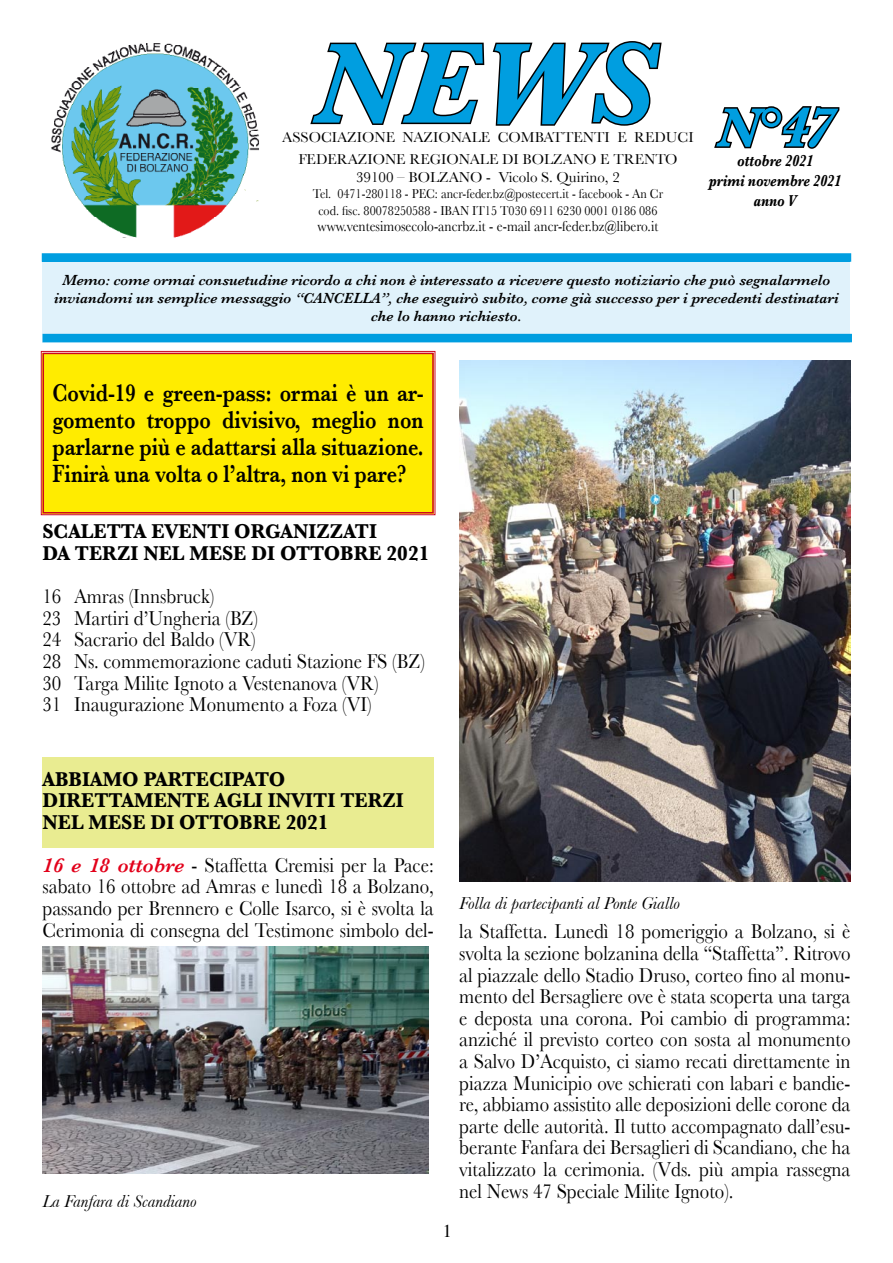
<style>
.page{position:relative;width:893px;height:1263px;background:#fff}
.page>*{position:absolute;margin:0;border:0;box-sizing:border-box;transform-origin:0 0}
.t1{font:italic 700 118.5px "Baskerville";color:#009ee0}
.t2{font:italic 700 57px "Baskerville";color:#009ee0}
.t3{font:600 25.5px/27px "Baskerville";color:#000;text-align:justify;scale:.8 1}
.t4{font:21px/21.6px "Baskerville";color:#000;scale:.9 1}
.t5{font:700 21px/21.3px "Baskerville";color:#000;scale:.94 1}
.t6{font:italic 18px "Baskerville";color:#000}
.t7{font:italic 700 16.5px/19.8px "Baskerville";color:#000;text-align:center;scale:.81 1}
.t8{font:italic 600 15px/18px "Baskerville";color:#000;text-align:center}
.t9{font:15px/18px "Baskerville";color:#000;text-align:center}
.t10{font:15px "Baskerville";color:#000;scale:.9 1}
.t11{font:13.5px/16.5px "Baskerville";color:#000;text-align:center;scale:.9 1}
.s1{font-weight:600;font-style:italic;color:#e2001a}
</style>
<div class="page">
<div style="left:43px;top:757px;width:391px;height:91px;background:#e9ec91"></div>
<div style="left:43px;top:259px;width:807px;height:84px;background:#e0f2fb"></div>
<svg style="left:310px;top:41px;width:352px;height:85px"></svg>
<svg style="left:714px;top:106px;width:126px;height:43px"></svg>
<img style="left:51px;top:43px;width:208px;height:194px">
<div style="left:43px;top:254px;width:807px;height:7px;background:#009ee0"></div>
<div style="left:42px;top:253px;width:809px;height:9px;border:2px solid #009ee0"></div>
<div style="left:43px;top:335px;width:808px;height:7px;background:#009ee0"></div>
<div style="left:43px;top:334px;width:809px;height:8px;border:2px solid #009ee0"></div>
<div style="left:41px;top:351px;width:394px;height:164px;background:#ffec00"></div>
<div style="left:43px;top:353px;width:391px;height:160px;border:2px solid #cc071e"></div>
<img style="left:459px;top:360px;width:391px;height:522px">
<img style="left:43px;top:947px;width:385px;height:227px">
<h1 class="t1" style="left:314px;top:14px;width:342px">NEWS</h1>
<p class="t9" style="left:298px;top:149px;width:381px">FEDERAZIONE REGIONALE DI BOLZANO E TRENTO<br>39100 – BOLZANO - Vicolo S. Quirino, 2</p>
<p class="t11" style="left:313px;top:185px;width:391px">Tel. 0471-280118 - PEC: ancr-feder.bz@postecert.it - facebook - An Cr cod. fisc. 80078250588 - IBAN IT15 T030 6911 6230 0001 0186 086</p>
<p class="t10" style="left:318px;top:217px;width:380px">www.ventesimosecolo-ancrbz.it - e-mail ancr-feder.bz@libero.it</p>
<p class="t9" style="left:282px;top:128px;width:413px">ASSOCIAZIONE NAZIONALE COMBATTENTI E REDUCI</p>
<h2 class="t2" style="left:717px;top:94px;width:118px">N° 47</h2>
<p class="t7" style="left:709px;top:151px;width:165px">ottobre 2021<br>primi novembre 2021 anno V</p>
<p class="t8" style="left:54px;top:271px;width:786px">Memo: come ormai consuetudine ricordo a chi non è interessato a ricevere questo notiziario che può segnalarmelo inviandomi un semplice messaggio “CANCELLA”, che eseguirò subito, come già successo per i precedenti destinatari che lo hanno richiesto.</p>
<p class="t3" style="left:53px;top:379px;width:465px">Covid-19 e green-pass: ormai è un ar&shy;gomento troppo divisivo, meglio non parlarne più e adattarsi alla situazione.<br>Finirà una volta o l’altra, non vi pare?</p>
<p class="t5" style="left:43px;top:521px;width:413px">SCALETTA EVENTI ORGANIZZATI<br>DA TERZI NEL MESE DI OTTOBRE 2021</p>
<p class="t4" style="left:43px;top:585px;width:426px">16 Amras (Innsbruck)<br>23 Martiri d’Ungheria (BZ)<br>24 Sacrario del Baldo (VR)<br>28 ns. commemorazione caduti Stazione FS (BZ)<br>30 Targa Milite Ignoto a Vestenanova (VR)<br>31 Inaugurazione Monumento a Foza (VI)</p>
<p class="t5" style="left:43px;top:768px;width:386px">ABBIAMO PARTECIPATO<br>DIRETTAMENTE AGLI INVITI TERZI<br>NEL MESE DI OTTOBRE 2021</p>
<p class="t4" style="left:43px;top:854px;width:436px"><span class="s1">16 e 18 ottobre</span> - Staffetta Cremisi per la Pace:</p>
<p class="t4" style="left:43px;top:875px;width:436px">sabato 16 ottobre ad Amras e lunedì 18 a Bolzano,</p>
<p class="t4" style="left:43px;top:897px;width:436px">passando per Brennero e Colle Isarco, si è svolta la</p>
<p class="t4" style="left:43px;top:920px;width:899px">Cerimonia di consegna del Testimone simbolo del- la Staffetta. Lunedì 18 pomeriggio a Bolzano, si è</p>
<p class="t4" style="left:459px;top:942px;width:436px">svolta la sezione bolzanina della “Staffetta”. Ritrovo</p>
<p class="t4" style="left:459px;top:964px;width:436px">al piazzale dello Stadio Druso, corteo fino al monu-</p>
<p class="t4" style="left:459px;top:985px;width:436px">mento del Bersagliere ove è stata scoperta una targa</p>
<p class="t4" style="left:459px;top:1007px;width:436px">e deposta una corona. Poi cambio di programma:</p>
<p class="t4" style="left:459px;top:1028px;width:436px">anziché il previsto corteo con sosta al monumento</p>
<p class="t4" style="left:459px;top:1050px;width:436px">a Salvo D’Acquisto, ci siamo recati direttamente in</p>
<p class="t4" style="left:459px;top:1072px;width:436px">piazza Municipio ove schierati con labari e bandie-</p>
<p class="t4" style="left:459px;top:1093px;width:436px">re, abbiamo assistito alle deposizioni delle corone da</p>
<p class="t4" style="left:459px;top:1115px;width:436px">parte delle autorità. Il tutto accompagnato dall’esu-</p>
<p class="t4" style="left:459px;top:1136px;width:436px">berante Fanfara dei Bersaglieri di Scandiano, che ha</p>
<p class="t4" style="left:459px;top:1158px;width:436px">vitalizzato la cerimonia. (Vds. più ampia rassegna</p>
<p class="t4" style="left:459px;top:1180px;width:306px">nel News 47 Speciale Milite Ignoto).</p>
<p class="t6" style="left:459px;top:892px;width:222px">Folla di partecipanti al Ponte Giallo</p>
<p class="t6" style="left:43px;top:1190px;width:156px">La Fanfara di Scandiano</p>
</div>
